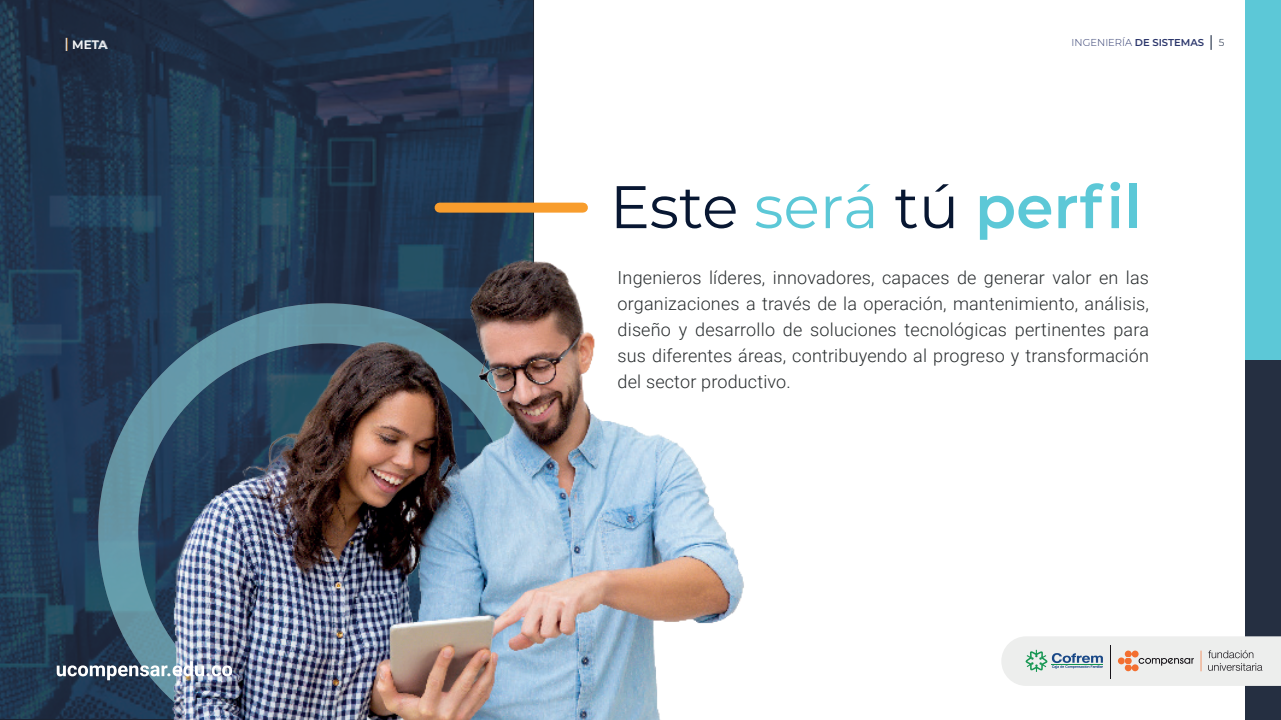
<style>
.page{position:relative;width:1281px;height:720px;background:#fff}
.page>*{position:absolute;margin:0;border:0;box-sizing:border-box;transform-origin:0 0}
.t1{font:60px "Montserrat";color:#081732}
.t2{font:300 18px/26px "Roboto";letter-spacing:.01em;color:#292d2f;text-align:justify}
.t3{font:12px "Montserrat";color:#fff}
.t4{font:300 10px "Montserrat";color:#2c376c}
.t5{font:300 10px "Montserrat";color:#081732}
.s1{font-weight:600}
.s2{color:#5cc8d7}
.s3{font-weight:600;color:#5cc8d7}
</style>
<div class="page">
<svg style="left:1210px;top:35px;width:1px;height:15px"></svg>
<div style="left:1245px;top:0;width:35px;height:720px;background:#5cc8d7"></div>
<svg style="left:0;top:0;width:534px;height:228px;background:#21354d"></svg>
<div style="left:439px;top:203px;width:144px;height:10px;background:#f89d2d"></div>
<img style="left:0;top:228px;width:744px;height:492px">
<svg style="left:66px;top:38px;width:2px;height:13px"></svg>
<div style="left:1245px;top:360px;width:35px;height:360px;background:#252f41"></div>
<svg style="left:1001px;top:636px;width:279px;height:50px;background:#e2e3e1"></svg>
<hr style="left:1051px;top:664px;width:51px;height:1px;background:#109351">
<img style="left:57px;top:661px;width:175px;height:19px">
<p class="t3" style="left:72px;top:36px;width:36px">META</p>
<p class="t4" style="left:1071px;top:36px;width:134px">INGENIERÍA <span class="s1">DE SISTEMAS</span></p>
<p class="t5" style="left:1218px;top:36px;width:7px">5</p>
<h1 class="t1" style="left:609px;top:166px;width:533px">Este <span class="s2">será</span> tú <span class="s3">perfil</span></h1>
<p class="t2" style="left:617px;top:264px;width:533px">Ingenieros líderes, innovadores, capaces de generar valor en las organizaciones a través de la operación, mantenimiento, análisis, diseño y desarrollo de soluciones tecnológicas pertinentes para sus diferentes áreas, contribuyendo al progreso y transformación del sector productivo.</p>
</div>
